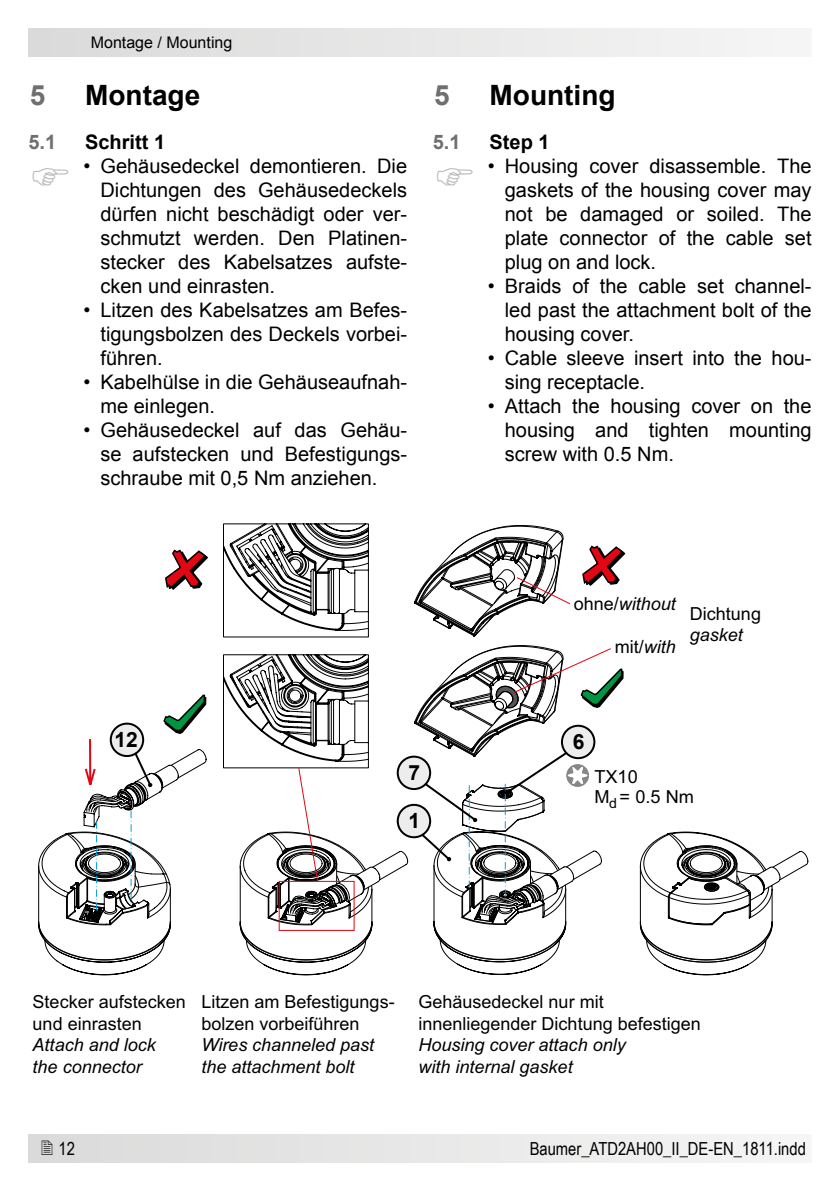
<style>
.page{position:relative;width:840px;height:1191px;background:#fff}
.page>*{position:absolute;margin:0;border:0;box-sizing:border-box;transform-origin:0 0}
.t1{font:700 28px "Arial";color:#000}
.t2{font:700 28px "Arial";color:#706f6f}
.t3{font:700 21px "Arial";color:#000}
.t4{font:20px/24px "Arial";color:#000;text-align:justify}
.t5{font:700 20px "Arial";color:#000}
.t6{font:700 20px "Arial";color:#706f6f}
.t7{font:18px/21.6px "Arial";color:#000}
.t8{font:italic 18px/21.6px "Arial";color:#000}
.t9{font:18px "Arial Narrow";color:#000}
.t10{font:16px "Arial";color:#000}
.t11{font:14px "Arial";color:#000}
.s1{font-style:normal}
.s2{font-style:italic}
</style>
<div class="page">
<div style="left:28px;top:28px;width:783px;height:29px;background:linear-gradient(to right,#dadada,#f6f6f6)"></div>
<div style="left:28px;top:1134px;width:783px;height:28px;background:linear-gradient(to right,#dadada,#f6f6f6)"></div>
<svg style="left:165px;top:549px;width:43px;height:41px"></svg>
<svg style="left:657px;top:850px;width:151px;height:113px"></svg>
<svg style="left:639px;top:850px;width:141px;height:110px"></svg>
<svg style="left:639px;top:905px;width:111px;height:20px"></svg>
<svg style="left:639px;top:831px;width:111px;height:74px"></svg>
<svg style="left:38px;top:694px;width:169px;height:281px"></svg>
<svg style="left:223px;top:523px;width:403px;height:452px"></svg>
<svg style="left:42px;top:1140px;width:10px;height:15px"></svg>
<p class="t10" style="left:91px;top:32px;width:143px">Montage / Mounting</p>
<h1 class="t2" style="left:30px;top:77px;width:17px">5</h1>
<h1 class="t1" style="left:85px;top:77px;width:117px">Montage</h1>
<p class="t6" style="left:28px;top:128px;width:29px">5.1</p>
<p class="t5" style="left:85px;top:128px;width:82px">Schritt 1</p>
<p class="t4" style="left:100px;top:154px;width:308px;text-indent:-17px">• Gehäusedeckel demontieren. Die Dichtungen des Gehäusedeckels dürfen nicht beschädigt oder ver&shy;schmutzt werden. Den Platinen&shy;stecker des Kabelsatzes aufste&shy;cken und einrasten.</p>
<p class="t4" style="left:100px;top:298px;width:308px;text-indent:-17px">• Litzen des Kabelsatzes am Befes&shy;tigungsbolzen des Deckels vorbei&shy;führen.</p>
<p class="t4" style="left:100px;top:370px;width:308px;text-indent:-17px">• Kabelhülse in die Gehäuseaufnah&shy;me einlegen.</p>
<p class="t4" style="left:100px;top:418px;width:308px;text-indent:-17px">• Gehäusedeckel auf das Gehäu&shy;se aufstecken und Befestigungs&shy;schraube mit 0,5 Nm anziehen.</p>
<h1 class="t2" style="left:434px;top:77px;width:17px">5</h1>
<h1 class="t1" style="left:489px;top:77px;width:127px">Mounting</h1>
<p class="t6" style="left:432px;top:128px;width:29px">5.1</p>
<p class="t5" style="left:489px;top:128px;width:62px">Step 1</p>
<p class="t4" style="left:504px;top:154px;width:308px;text-indent:-17px">• Housing cover disassemble. The gaskets of the housing cover may not be damaged or soiled. The plate connector of the cable set plug on and lock.</p>
<p class="t4" style="left:504px;top:274px;width:308px;text-indent:-17px">• Braids of the cable set channel&shy;led past the attachment bolt of the housing cover.</p>
<p class="t4" style="left:504px;top:346px;width:308px;text-indent:-17px">• Cable sleeve insert into the hou&shy;sing receptacle.</p>
<p class="t4" style="left:504px;top:394px;width:308px;text-indent:-17px">• Attach the housing cover on the housing and tighten mounting screw with 0.5 Nm.</p>
<p class="t3" style="left:114px;top:725px;width:25px">12</p>
<p class="t3" style="left:408px;top:758px;width:13px">7</p>
<p class="t3" style="left:408px;top:806px;width:13px">1</p>
<p class="t8" style="left:573px;top:593px;width:104px"><span class="s1">ohne/</span>without</p>
<p class="t7" style="left:614px;top:636px;width:63px">mit/<span class="s2">with</span></p>
<p class="t7" style="left:689px;top:602px;width:73px">Dichtung</p>
<p class="t8" style="left:689px;top:624px;width:55px">gasket</p>
<p class="t3" style="left:572px;top:727px;width:13px">6</p>
<p class="t7" style="left:594px;top:765px;width:45px">TX10</p>
<p class="t7" style="left:594px;top:786px;width:101px">M = 0.5 Nm</p>
<p class="t11" style="left:608px;top:793px;width:9px">d</p>
<p class="t7" style="left:33px;top:991px;width:155px">Stecker aufstecken und einrasten</p>
<p class="t8" style="left:33px;top:1034px;width:125px">Attach and lock the connector</p>
<p class="t7" style="left:201px;top:991px;width:195px">Litzen am Befestigungs&shy;bolzen vorbeiführen</p>
<p class="t8" style="left:201px;top:1034px;width:174px">Wires channeled past the attachment bolt</p>
<p class="t7" style="left:418px;top:991px;width:284px">Gehäusedeckel nur mit innenliegender Dichtung befestigen</p>
<p class="t8" style="left:418px;top:1034px;width:209px">Housing cover attach only with internal gasket</p>
<p class="t9" style="left:59px;top:1135px;width:18px">12</p>
<p class="t9" style="left:529px;top:1135px;width:277px">Baumer_ATD2AH00_II_DE-EN_1811.indd</p>
</div>
